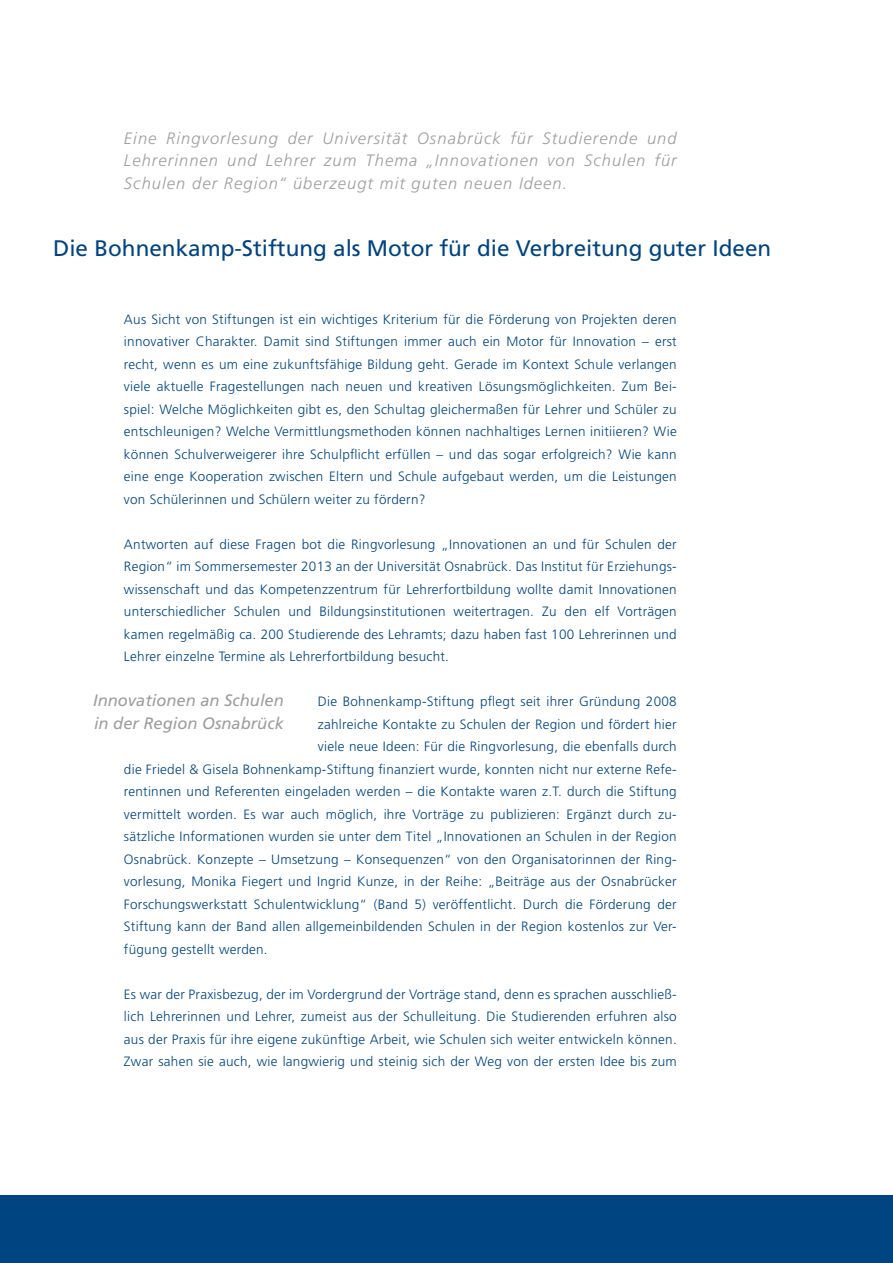
<style>
.page{position:relative;width:893px;height:1263px;background:#fff}
.page>*{position:absolute;margin:0;border:0;box-sizing:border-box;transform-origin:0 0}
.t1{font:22.5px "Frutiger";color:#004481}
.t2{font:italic 300 16.5px/22.5px "Frutiger";letter-spacing:.065em;color:#9c9e9f;text-align:justify}
.t3{font:italic 16.5px/22.5px "Frutiger";color:#9c9e9f}
.t4{font:300 13.5px/22.5px "Frutiger";letter-spacing:.02em;color:#004481;text-align:justify}
</style>
<div class="page">
<div style="left:0;top:1195px;width:893px;height:68px;background:#004481"></div>
<p class="t2" style="left:124px;top:127px;width:554px">Eine Ringvorlesung der Universität Osnabrück für Studierende und Lehrerinnen und Lehrer zum Thema „Innovationen von Schulen für Schulen der Region“ überzeugt mit guten neuen Ideen.</p>
<h1 class="t1" style="left:53px;top:235px;width:720px">Die Bohnenkamp-Stiftung als Motor für die Verbreitung guter Ideen</h1>
<p class="t4" style="left:124px;top:308px;width:554px">Aus Sicht von Stiftungen ist ein wichtiges Kriterium für die Förderung von Projekten deren innovativer Charakter. Damit sind Stiftungen immer auch ein Motor für Innovation – erst recht, wenn es um eine zukunftsfähige Bildung geht. Gerade im Kontext Schule verlangen viele aktuelle Fragestellungen nach neuen und kreativen Lösungsmöglichkeiten. Zum Bei&shy;spiel: Welche Möglichkeiten gibt es, den Schultag gleichermaßen für Lehrer und Schüler zu entschleunigen? Welche Vermittlungsmethoden können nachhaltiges Lernen initiieren? Wie können Schulverweigerer ihre Schulpflicht erfüllen – und das sogar erfolgreich? Wie kann eine enge Kooperation zwischen Eltern und Schule aufgebaut werden, um die Leistungen von Schülerinnen und Schülern weiter zu fördern?</p>
<p class="t4" style="left:124px;top:533px;width:554px">Antworten auf diese Fragen bot die Ringvorlesung „Innovationen an und für Schulen der Region“ im Sommersemester 2013 an der Universität Osnabrück. Das Institut für Erziehungs&shy;wissenschaft und das Kompetenzzentrum für Lehrerfortbildung wollte damit Innovationen unterschiedlicher Schulen und Bildungsinstitutionen weitertragen. Zu den elf Vorträgen kamen regelmäßig ca. 200 Studierende des Lehramts; dazu haben fast 100 Lehrerinnen und Lehrer einzelne Termine als Lehrerfortbildung besucht.</p>
<p class="t4" style="left:318px;top:690px;width:360px">Die Bohnenkamp-Stiftung pflegt seit ihrer Gründung 2008</p>
<p class="t4" style="left:318px;top:713px;width:360px">zahlreiche Kontakte zu Schulen der Region und fördert hier</p>
<p class="t4" style="left:318px;top:735px;width:360px">viele neue Ideen: Für die Ringvorlesung, die ebenfalls durch</p>
<p class="t4" style="left:124px;top:758px;width:554px">die Friedel &amp; Gisela Bohnenkamp-Stiftung finanziert wurde, konnten nicht nur externe Refe-</p>
<p class="t4" style="left:124px;top:780px;width:554px">rentinnen und Referenten eingeladen werden – die Kontakte waren z.T. durch die Stiftung</p>
<p class="t4" style="left:124px;top:803px;width:554px">vermittelt worden. Es war auch möglich, ihre Vorträge zu publizieren: Ergänzt durch zu-</p>
<p class="t4" style="left:124px;top:825px;width:554px">sätzliche Informationen wurden sie unter dem Titel „Innovationen an Schulen in der Region</p>
<p class="t4" style="left:124px;top:848px;width:554px">Osnabrück. Konzepte – Umsetzung – Konsequenzen“ von den Organisatorinnen der Ring-</p>
<p class="t4" style="left:124px;top:870px;width:554px">vorlesung, Monika Fiegert und Ingrid Kunze, in der Reihe: „Beiträge aus der Osnabrücker</p>
<p class="t4" style="left:124px;top:893px;width:554px">Forschungswerkstatt Schulentwicklung“ (Band 5) veröffentlicht. Durch die Förderung der</p>
<p class="t4" style="left:124px;top:915px;width:554px">Stiftung kann der Band allen allgemeinbildenden Schulen in der Region kostenlos zur Ver-</p>
<p class="t4" style="left:124px;top:938px;width:145px">fügung gestellt werden.</p>
<p class="t4" style="left:124px;top:983px;width:554px">Es war der Praxisbezug, der im Vordergrund der Vorträge stand, denn es sprachen ausschließ&shy;lich Lehrerinnen und Lehrer, zumeist aus der Schulleitung. Die Studierenden erfuhren also aus der Praxis für ihre eigene zukünftige Arbeit, wie Schulen sich weiter entwickeln können.<br>Zwar sahen sie auch, wie langwierig und steinig sich der Weg von der ersten Idee bis zum</p>
<p class="t3" style="left:93px;top:689px;width:192px">Innovationen an Schulen in der Region Osnabrück</p>
</div>
